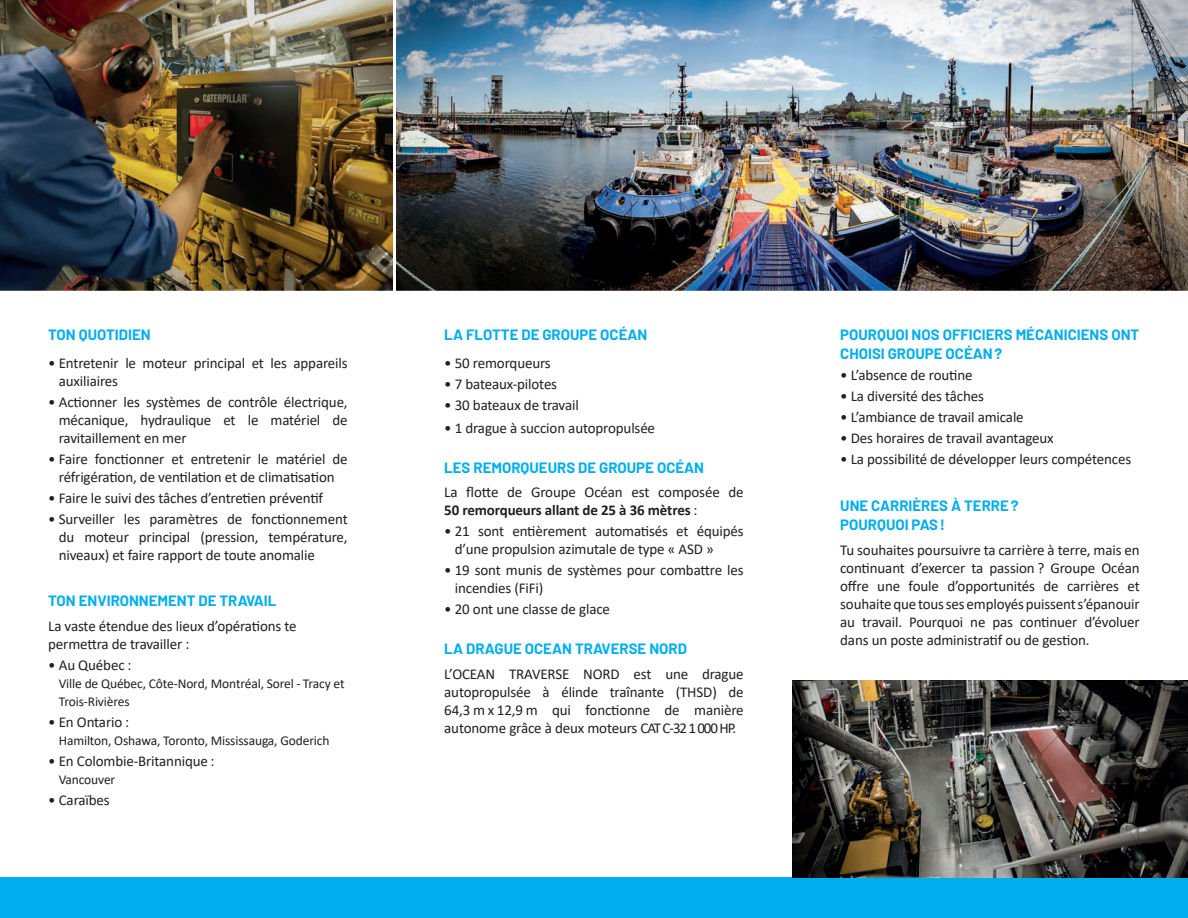
<style>
.page{position:relative;width:1188px;height:918px;background:#fff}
.page>*{position:absolute;margin:0;border:0;box-sizing:border-box;transform-origin:0 0}
.t1{font:15px/18px "Calibri";letter-spacing:-.01em;color:#231f20}
.t2{font:700 15px/19.5px "Barlow";color:#00aeef}
.t3{font:13.5px/18px "Calibri";letter-spacing:-.01em;color:#231f20}
.s1{font-weight:700}
</style>
<div class="page">
<img style="left:0;top:0;width:392px;height:291px">
<img style="left:392px;top:0;width:796px;height:291px">
<div style="left:0;top:878px;width:1188px;height:40px;background:#00aeef"></div>
<img style="left:792px;top:680px;width:396px;height:198px">
<p class="t2" style="left:48px;top:325px;width:104px">TON QUOTIDIEN</p>
<p class="t1" style="left:59px;top:353px;width:290px;text-indent:-11px">• Entretenir le moteur principal et les appareils auxiliaires</p>
<p class="t1" style="left:59px;top:392px;width:290px;text-align:justify;text-indent:-11px">• Actionner les systèmes de contrôle électrique, mécanique, hydraulique et le matériel de ravitaillement en mer</p>
<p class="t1" style="left:48px;top:449px;width:301px;text-align:center">• Faire fonctionner et entretenir le matériel de réfrigération, de ventilation et de climatisation</p>
<p class="t1" style="left:48px;top:488px;width:276px">• Faire le suivi des tâches d’entretien préventif</p>
<p class="t1" style="left:59px;top:509px;width:290px;text-align:justify;text-indent:-11px">• Surveiller les paramètres de fonctionnement du moteur principal (pression, température, niveaux) et faire rapport de toute anomalie</p>
<p class="t2" style="left:48px;top:591px;width:230px">TON ENVIRONNEMENT DE TRAVAIL</p>
<p class="t1" style="left:48px;top:616px;width:250px">La vaste étendue des lieux d’opérations te permettra de travailler :</p>
<p class="t1" style="left:48px;top:655px;width:85px">• Au Québec :</p>
<p class="t3" style="left:59px;top:674px;width:287px">Ville de Québec, Côte-Nord, Montréal, Sorel - Tracy et<br>Trois-Rivières</p>
<p class="t1" style="left:48px;top:712px;width:82px">• En Ontario :</p>
<p class="t3" style="left:59px;top:731px;width:272px">Hamilton, Oshawa, Toronto, Mississauga, Goderich</p>
<p class="t1" style="left:48px;top:751px;width:168px">• En Colombie-Britannique :</p>
<p class="t3" style="left:59px;top:770px;width:58px">Vancouver</p>
<p class="t1" style="left:48px;top:790px;width:63px">• Caraïbes</p>
<p class="t2" style="left:444px;top:325px;width:205px">LA FLOTTE DE GROUPE OCÉAN</p>
<p class="t1" style="left:444px;top:353px;width:108px">• 50 remorqueurs</p>
<p class="t1" style="left:444px;top:374px;width:114px">• 7 bateaux-pilotes</p>
<p class="t1" style="left:444px;top:395px;width:136px">• 30 bateaux de travail</p>
<p class="t1" style="left:444px;top:419px;width:212px">• 1 drague à succion autopropulsée</p>
<p class="t2" style="left:444px;top:457px;width:261px">LES REMORQUEURS DE GROUPE OCÉAN</p>
<p class="t1" style="left:444px;top:483px;width:301px">La flotte de Groupe Océan est composée de<br><span class="s1">50 remorqueurs allant de 25 à 36 mètres</span> :</p>
<p class="t1" style="left:455px;top:522px;width:290px;text-indent:-11px">• 21 sont entièrement automatisés et équipés d’une propulsion azimutale de type « ASD »</p>
<p class="t1" style="left:455px;top:561px;width:290px;text-indent:-11px">• 19 sont munis de systèmes pour combattre les incendies (FiFi)</p>
<p class="t1" style="left:444px;top:600px;width:167px">• 20 ont une classe de glace</p>
<p class="t2" style="left:444px;top:639px;width:244px">LA DRAGUE OCEAN TRAVERSE NORD</p>
<p class="t1" style="left:444px;top:665px;width:301px;text-align:justify">L’OCEAN TRAVERSE NORD est une drague autopropulsée à élinde traînante (THSD) de 64,3 m x 12,9 m qui fonctionne de manière autonome grâce à deux moteurs CAT C-32 1 000 HP.</p>
<p class="t2" style="left:840px;top:325px;width:301px">POURQUOI NOS OFFICIERS MÉCANICIENS ONT<br>CHOISI GROUPE OCÉAN?</p>
<p class="t1" style="left:840px;top:366px;width:134px">• L’absence de routine</p>
<p class="t1" style="left:840px;top:387px;width:145px">• La diversité des tâches</p>
<p class="t1" style="left:840px;top:408px;width:185px">• L’ambiance de travail amicale</p>
<p class="t1" style="left:840px;top:429px;width:215px">• Des horaires de travail avantageux</p>
<p class="t1" style="left:840px;top:450px;width:293px">• La possibilité de développer leurs compétences</p>
<p class="t2" style="left:840px;top:496px;width:180px">UNE CARRIÈRES À TERRE?<br>POURQUOI PAS!</p>
<p class="t1" style="left:840px;top:541px;width:301px;text-align:justify">Tu souhaites poursuivre ta carrière à terre, mais en continuant d’exercer ta passion ? Groupe Océan offre une foule d’opportunités de carrières et souhaite que tous ses employés puissent s’épanouir au travail. Pourquoi ne pas continuer d’évoluer dans un poste administratif ou de gestion.</p>
</div>
